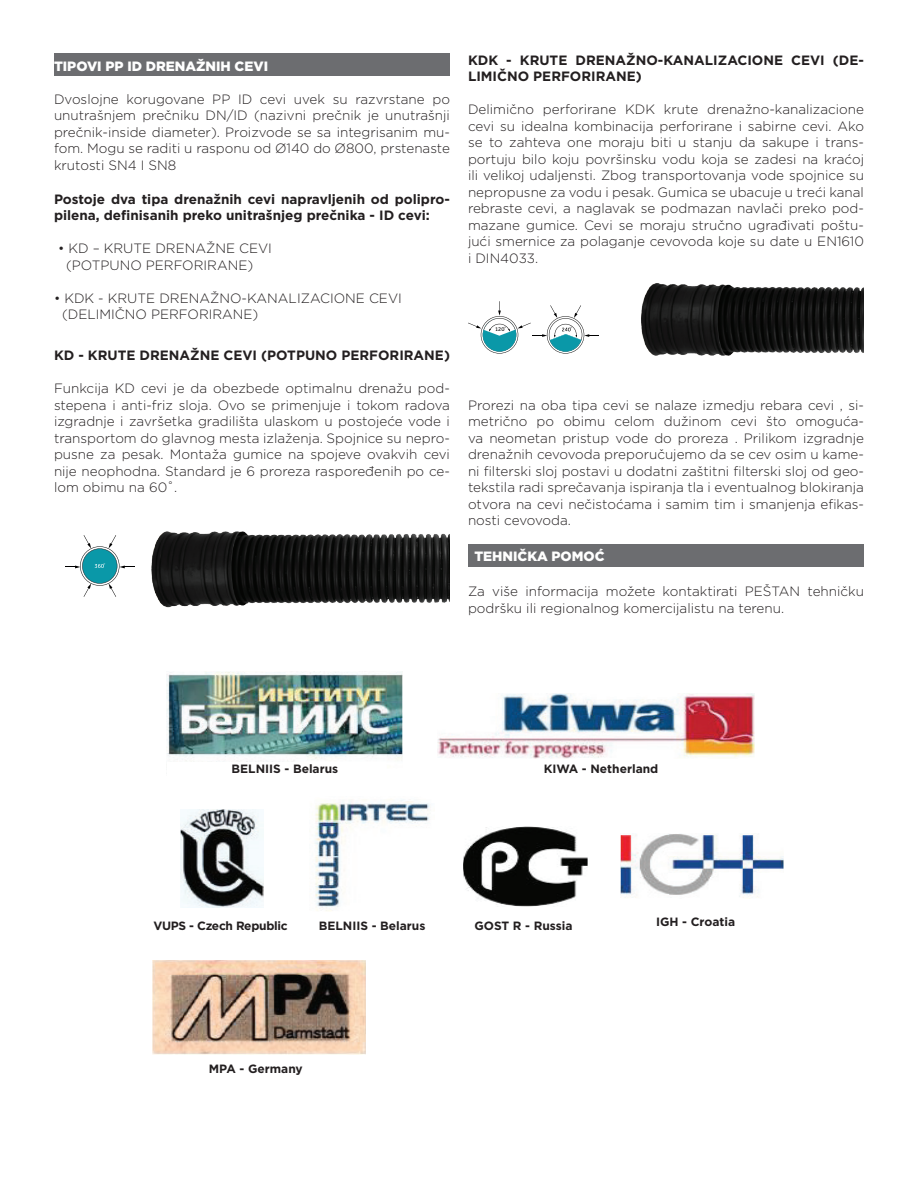
<style>
.page{position:relative;width:918px;height:1188px;background:#fff}
.page>*{position:absolute;margin:0;border:0;box-sizing:border-box;transform-origin:0 0}
.t1{font:300 13.5px/16.5px "Gotham";color:#231f20;text-align:justify}
.t2{font:700 13.5px/16.5px "Gotham";color:#231f20}
.t3{font:900 13.5px "Gotham";color:#fff}
.t4{font:700 12px "Gotham";color:#231f20}
.t5{font:700 12px "Gotham";letter-spacing:-.025em;color:#231f20}
.t6{font:5.7px "Effra";color:#000001}
</style>
<div class="page">
<div style="left:468px;top:545px;width:396px;height:22px;background:#6c6d70"></div>
<div style="left:54px;top:53px;width:396px;height:22px;background:#6c6d70"></div>
<img style="left:151px;top:531px;width:299px;height:72px">
<svg style="left:75px;top:535px;width:50px;height:31px"></svg>
<img style="left:65px;top:566px;width:280px;height:42px">
<img style="left:641px;top:283px;width:223px;height:73px">
<svg style="left:468px;top:301px;width:131px;height:53px"></svg>
<img style="left:620px;top:834px;width:163px;height:64px">
<img style="left:153px;top:961px;width:213px;height:93px">
<img style="left:167px;top:672px;width:236px;height:90px">
<img style="left:437px;top:693px;width:317px;height:65px">
<img style="left:463px;top:827px;width:125px;height:80px">
<img style="left:315px;top:800px;width:115px;height:111px">
<img style="left:180px;top:810px;width:83px;height:98px">
<p class="t3" style="left:54px;top:57px;width:216px">TIPOVI PP ID DRENAŽNIH CEVI</p>
<p class="t1" style="left:54px;top:90px;width:398px">Dvoslojne korugovane PP ID cevi uvek su razvrstane po unutrašnjem prečniku DN/ID (nazivni prečnik je unutrašnji prečnik-inside diameter). Proizvode se sa integrisanim mu&shy;fom. Mogu se raditi u rasponu od Ø140 do Ø800, prstenaste krutosti SN4 I SN8</p>
<p class="t2" style="left:54px;top:191px;width:398px">Postoje dva tipa drenažnih cevi napravljenih od polipro&shy;pilena, definisanih preko unitrašnjeg prečnika - ID cevi:</p>
<p class="t1" style="left:58px;top:240px;width:215px">• KD – KRUTE DRENAŽNE CEVI</p>
<p class="t1" style="left:66px;top:256px;width:189px">(POTPUNO PERFORIRANE)</p>
<p class="t1" style="left:54px;top:289px;width:349px">• KDK - KRUTE DRENAŽNO-KANALIZACIONE CEVI</p>
<p class="t1" style="left:62px;top:306px;width:198px">(DELIMIČNO PERFORIRANE)</p>
<p class="t2" style="left:54px;top:347px;width:398px">KD - KRUTE DRENAŽNE CEVI (POTPUNO PERFORIRANE)</p>
<p class="t1" style="left:54px;top:380px;width:398px">Funkcija KD cevi je da obezbede optimalnu drenažu pod&shy;stepena i anti-friz sloja. Ovo se primenjuje i tokom radova izgradnje i završetka gradilišta ulaskom u postojeće vode i transportom do glavnog mesta izlaženja. Spojnice su nepro&shy;pusne za pesak. Montaža gumice na spojeve ovakvih cevi nije neophodna. Standard je 6 proreza raspoređenih po ce&shy;lom obimu na 60˚.</p>
<p class="t2" style="left:468px;top:52px;width:398px">KDK - KRUTE DRENAŽNO-KANALIZACIONE CEVI (DE-<br>LIMIČNO PERFORIRANE)</p>
<p class="t1" style="left:468px;top:101px;width:398px">Delimično perforirane KDK krute drenažno-kanalizacione cevi su idealna kombinacija perforirane i sabirne cevi. Ako se to zahteva one moraju biti u stanju da sakupe i trans&shy;portuju bilo koju površinsku vodu koja se zadesi na kraćoj ili velikoj udaljensti. Zbog transportovanja vode spojnice su nepropusne za vodu i pesak. Gumica se ubacuje u treći kanal rebraste cevi, a naglavak se podmazan navlači preko pod&shy;mazane gumice. Cevi se moraju stručno ugrađivati poštu&shy;jući smernice za polaganje cevovoda koje su date u EN1610 i DIN4033.</p>
<p class="t6" style="left:495px;top:326px;width:11px">120</p>
<p class="t1" style="left:468px;top:396px;width:398px">Prorezi na oba tipa cevi se nalaze izmedju rebara cevi , si&shy;metrično po obimu celom dužinom cevi što omoguća&shy;va neometan pristup vode do proreza . Prilikom izgradnje drenažnih cevovoda preporučujemo da se cev osim u kame&shy;ni filterski sloj postavi u dodatni zaštitni filterski sloj od geo&shy;tekstila radi sprečavanja ispiranja tla i eventualnog blokiranja otvora na cevi nečistoćama i samim tim i smanjenja efikas&shy;nosti cevovoda.</p>
<p class="t3" style="left:474px;top:547px;width:132px">TEHNIČKA POMOĆ</p>
<p class="t1" style="left:468px;top:583px;width:397px">Za više informacija možete kontaktirati PEŠTAN tehničku podršku ili regionalnog komercijalistu na terenu.</p>
<p class="t4" style="left:232px;top:761px;width:108px">BELNIIS - Belarus</p>
<p class="t4" style="left:544px;top:761px;width:116px">KIWA - Netherland</p>
<p class="t5" style="left:153px;top:918px;width:136px">VUPS - Czech Republic</p>
<p class="t4" style="left:319px;top:918px;width:108px">BELNIIS - Belarus</p>
<p class="t4" style="left:475px;top:918px;width:100px">GOST R - Russia</p>
<p class="t4" style="left:656px;top:914px;width:81px">IGH - Croatia</p>
<p class="t4" style="left:209px;top:1060px;width:95px">MPA - Germany</p>
</div>
